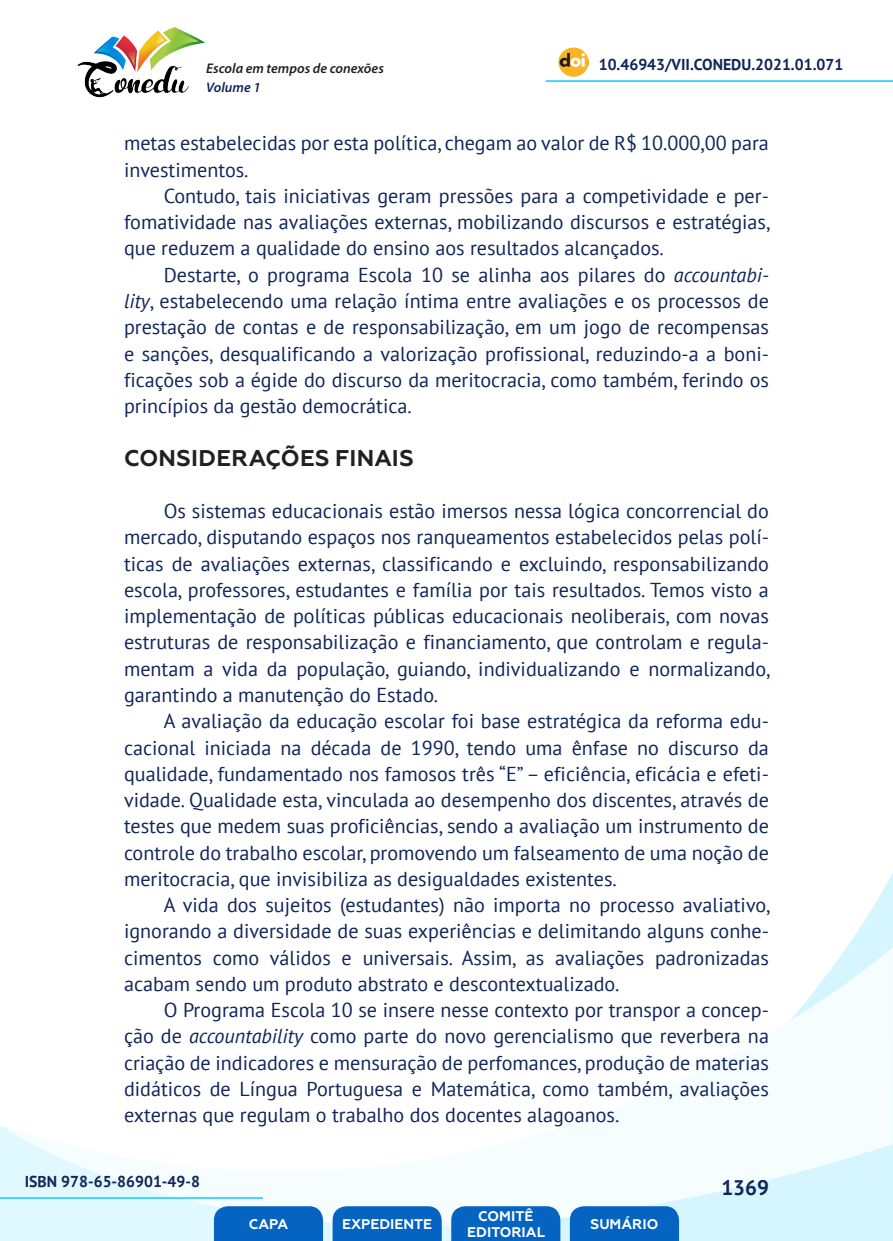
<style>
.page{position:relative;width:893px;height:1241px;background:#fff}
.page>*{position:absolute;margin:0;border:0;box-sizing:border-box;transform-origin:0 0}
._9_SUBTÍTULO_1{font:700 22.75px "Geometria";letter-spacing:.01em;color:#231f20}
.t1{font:700 21px "PT Sans";color:#112558}
._8_CORPO{font:20.12px/26.2px "PT Sans";color:#112558;text-align:justify}
.t2{font:700 15.75px "PT Sans";color:#112558}
.t3{font:700 14px/16.8px "Geometria";color:#fff;text-align:center}
.t4{font:italic 600 14px "Myriad Pro";color:#231f20}
.t5{font:italic 600 14px "Myriad Pro";color:#112558}
.s1{font-style:italic}
</style>
<div class="page">
<svg style="left:848px;top:873px;width:45px;height:73px"></svg>
<svg style="left:0;top:946px;width:893px;height:294px"></svg>
<hr style="left:0;top:1196px;width:263px;height:2px;background:#2dd4fe">
<hr style="left:546px;top:80px;width:347px;height:2px;background:#2dd4fe">
<img style="left:559px;top:47px;width:30px;height:30px">
<img style="left:77px;top:27px;width:128px;height:71px">
<svg style="left:214px;top:1205px;width:109px;height:35px;background:#126bc4"></svg>
<svg style="left:333px;top:1205px;width:109px;height:35px;background:#126bc4"></svg>
<svg style="left:451px;top:1205px;width:109px;height:35px;background:#126bc4"></svg>
<svg style="left:570px;top:1205px;width:109px;height:35px;background:#116bc4"></svg>
<p class="t4" style="left:206px;top:59px;width:179px">Escola em tempos de conexões</p>
<p class="t2" style="left:599px;top:54px;width:246px">10.46943/VII.CONEDU.2021.01.071</p>
<p class="t5" style="left:206px;top:78px;width:56px">Volume 1</p>
<p class="_8_CORPO" style="left:124px;top:130px;width:646px">metas estabelecidas por esta política, chegam ao valor de R$ 10.000,00 para investimentos.</p>
<p class="_8_CORPO" style="left:124px;top:182px;width:648px;text-indent:40px">Contudo, tais iniciativas geram pressões para a competividade e per&shy;fomatividade nas avaliações externas, mobilizando discursos e estratégias, que reduzem a qualidade do ensino aos resultados alcançados.</p>
<p class="_8_CORPO" style="left:124px;top:261px;width:646px;text-indent:40px">Destarte, o programa Escola 10 se alinha aos pilares do <span class="s1">accountabi&shy;lity</span>, estabelecendo uma relação íntima entre avaliações e os processos de prestação de contas e de responsabilização, em um jogo de recompensas e sanções, desqualificando a valorização profissional, reduzindo-a a boni&shy;ficações sob a égide do discurso da meritocracia, como também, ferindo os princípios da gestão democrática.</p>
<p class="_9_SUBTÍTULO_1" style="left:124px;top:444px;width:291px">CONSIDERAÇÕES FINAIS</p>
<p class="_8_CORPO" style="left:124px;top:497px;width:648px;text-indent:40px">Os sistemas educacionais estão imersos nessa lógica concorrencial do mercado, disputando espaços nos ranqueamentos estabelecidos pelas polí&shy;ticas de avaliações externas, classificando e excluindo, responsabilizando escola, professores, estudantes e família por tais resultados. Temos visto a implementação de políticas públicas educacionais neoliberais, com novas estruturas de responsabilização e financiamento, que controlam e regula&shy;mentam a vida da população, guiando, individualizando e normalizando, garantindo a manutenção do Estado.</p>
<p class="_8_CORPO" style="left:124px;top:707px;width:646px;text-indent:40px">A avaliação da educação escolar foi base estratégica da reforma edu&shy;cacional iniciada na década de 1990, tendo uma ênfase no discurso da qualidade, fundamentado nos famosos três “E” – eficiência, eficácia e efeti&shy;vidade. Qualidade esta, vinculada ao desempenho dos discentes, através de testes que medem suas proficiências, sendo a avaliação um instrumento de controle do trabalho escolar, promovendo um falseamento de uma noção de meritocracia, que invisibiliza as desigualdades existentes.</p>
<p class="_8_CORPO" style="left:124px;top:891px;width:648px;text-indent:40px">A vida dos sujeitos (estudantes) não importa no processo avaliativo, ignorando a diversidade de suas experiências e delimitando alguns conhe&shy;cimentos como válidos e universais. Assim, as avaliações padronizadas acabam sendo um produto abstrato e descontextualizado.</p>
<p class="_8_CORPO" style="left:124px;top:996px;width:646px;text-indent:40px">O Programa Escola 10 se insere nesse contexto por transpor a concep&shy;ção de <span class="s1">accountability</span> como parte do novo gerencialismo que reverbera na criação de indicadores e mensuração de perfomances, produção de materias didáticos de Língua Portuguesa e Matemática, como também, avaliações externas que regulam o trabalho dos docentes alagoanos.</p>
<p class="t2" style="left:25px;top:1170px;width:177px">ISBN 978-65-86901-49-8</p>
<p class="t3" style="left:249px;top:1215px;width:41px">CAPA</p>
<p class="t3" style="left:342px;top:1215px;width:92px">EXPEDIENTE</p>
<p class="t3" style="left:467px;top:1207px;width:79px">COMITÊ<br>EDITORIAL</p>
<p class="t3" style="left:590px;top:1215px;width:69px">SUMÁRIO</p>
<p class="t1" style="left:721px;top:1173px;width:49px">1369</p>
</div>
